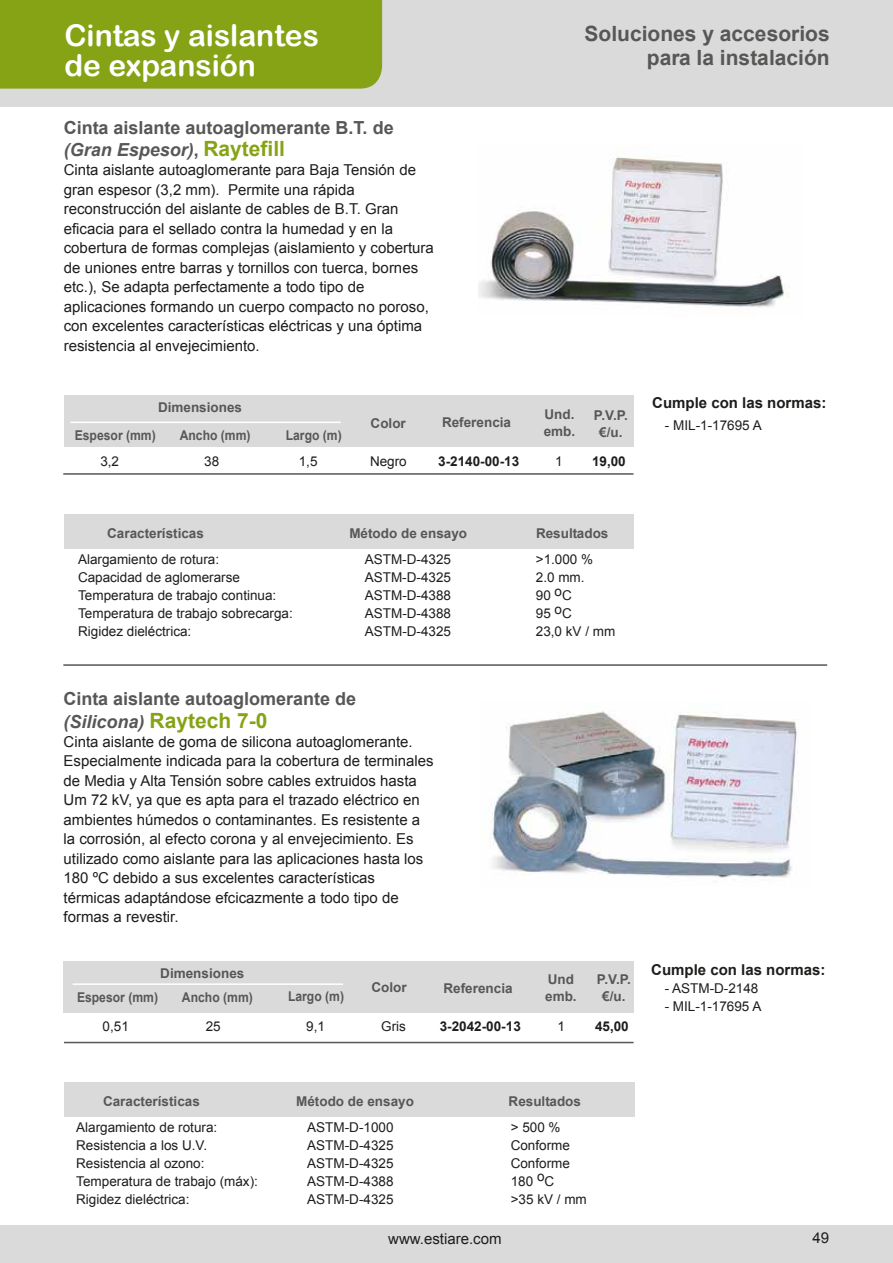
<style>
.page{position:relative;width:893px;height:1263px;background:#fff}
.page>*{position:absolute;margin:0;border:0;box-sizing:border-box;transform-origin:0 0}
.t1{font:30px/30px "Arial Rounded MT Bold";color:#fff}
.t2{font:700 21px/24px "Arial";color:#575756;text-align:right}
.t3{font:700 18px/22.5px "Arial";color:#575756}
.t4{font:15px/19.5px "Arial";color:#1d1d1b}
.t5{font:700 15px "Arial";color:#1d1d1b}
.t6{font:13.5px "Arial";color:#1d1d1b}
.t7{font:700 13.5px/16.5px "Arial";color:#575756;text-align:center}
.t8{font:700 13.5px "Arial";color:#575756;scale:.9 1}
.t9{font:700 13.5px "Arial";color:#1d1d1b}
.s1{font-style:italic}
.s2{font-size:21px;color:#86a315}
</style>
<div class="page">
<div style="left:0;top:0;width:893px;height:107px;background:#dadada"></div>
<div style="left:0;top:0;width:383px;height:89px;background:#86a315"></div>
<div style="left:0;top:1225px;width:893px;height:38px;background:#dadada"></div>
<img style="left:478px;top:157px;width:312px;height:150px">
<hr style="left:63px;top:664px;width:764px;height:2px;background:#575756">
<img style="left:491px;top:711px;width:307px;height:167px">
<div style="left:64px;top:514px;width:569px;height:34px;background:#dadada"></div>
<div style="left:64px;top:1082px;width:570px;height:34px;background:#dadada"></div>
<div style="left:64px;top:396px;width:570px;height:51px;background:#dadada"></div>
<hr style="left:70px;top:422px;width:271px;height:1px;background:#fff">
<hr style="left:63px;top:473px;width:570px;height:2px;background:#575756">
<div style="left:63px;top:962px;width:570px;height:51px;background:#dadada"></div>
<hr style="left:64px;top:1042px;width:570px;height:1px;background:#575756">
<hr style="left:73px;top:983px;width:270px;height:2px;background:#fff">
<h1 class="t1" style="left:64px;top:20px;width:256px">Cintas y aislantes de expansión</h1>
<p class="t3" style="left:64px;top:117px;width:331px">Cinta aislante autoaglomerante B.T. de <span class="s1">(Gran Espesor)</span>, <span class="s2">Raytefill</span></p>
<p class="t4" style="left:64px;top:160px;width:372px">Cinta aislante autoaglomerante para Baja Tensión de gran espesor (3,2 mm). Permite una rápida reconstrucción del aislante de cables de B.T. Gran eficacia para el sellado contra la humedad y en la cobertura de formas complejas (aislamiento y cobertura de uniones entre barras y tornillos con tuerca, bornes etc.), Se adapta perfectamente a todo tipo de aplicaciones formando un cuerpo compacto no poroso, con excelentes características eléctricas y una óptima resistencia al envejecimiento.</p>
<h2 class="t2" style="left:585px;top:23px;width:247px">Soluciones y accesorios para la instalación</h2>
<p class="t7" style="left:158px;top:399px;width:86px">Dimensiones</p>
<p class="t7" style="left:544px;top:407px;width:31px">Und.</p>
<p class="t7" style="left:442px;top:414px;width:71px">Referencia</p>
<p class="t7" style="left:371px;top:416px;width:37px">Color</p>
<p class="t8" style="left:75px;top:426px;width:92px">Espesor (mm)</p>
<p class="t7" style="left:544px;top:423px;width:33px">emb.</p>
<p class="t8" style="left:180px;top:427px;width:80px">Ancho (mm)</p>
<p class="t8" style="left:286px;top:426px;width:64px">Largo (m)</p>
<p class="t7" style="left:594px;top:407px;width:35px">P.V.P. €/u.</p>
<p class="t5" style="left:652px;top:393px;width:176px">Cumple con las normas:</p>
<p class="t6" style="left:665px;top:417px;width:98px">- MIL-1-17695 A</p>
<p class="t6" style="left:100px;top:452px;width:20px">3,2</p>
<p class="t6" style="left:204px;top:452px;width:17px">38</p>
<p class="t6" style="left:299px;top:452px;width:20px">1,5</p>
<p class="t6" style="left:370px;top:452px;width:38px">Negro</p>
<p class="t9" style="left:438px;top:452px;width:83px">3-2140-00-13</p>
<p class="t6" style="left:555px;top:452px;width:9px">1</p>
<p class="t9" style="left:592px;top:452px;width:35px">19,00</p>
<p class="t7" style="left:107px;top:525px;width:98px">Características</p>
<p class="t7" style="left:349px;top:525px;width:119px">Método de ensayo</p>
<p class="t7" style="left:536px;top:525px;width:74px">Resultados</p>
<p class="t6" style="left:78px;top:551px;width:143px">Alargamiento de rotura:</p>
<p class="t6" style="left:365px;top:551px;width:88px">ASTM-D-4325</p>
<p class="t6" style="left:536px;top:551px;width:59px">&gt;1.000 %</p>
<p class="t6" style="left:78px;top:569px;width:163px">Capacidad de aglomerarse</p>
<p class="t6" style="left:365px;top:569px;width:88px">ASTM-D-4325</p>
<p class="t6" style="left:536px;top:569px;width:50px">2.0 mm.</p>
<p class="t6" style="left:78px;top:587px;width:200px">Temperatura de trabajo continua:</p>
<p class="t6" style="left:365px;top:587px;width:88px">ASTM-D-4388</p>
<p class="t6" style="left:536px;top:587px;width:38px">90 oC</p>
<p class="t6" style="left:78px;top:605px;width:216px">Temperatura de trabajo sobrecarga:</p>
<p class="t6" style="left:365px;top:605px;width:88px">ASTM-D-4388</p>
<p class="t6" style="left:536px;top:605px;width:38px">95 oC</p>
<p class="t6" style="left:78px;top:623px;width:115px">Rigidez dieléctrica:</p>
<p class="t6" style="left:365px;top:623px;width:88px">ASTM-D-4325</p>
<p class="t6" style="left:536px;top:623px;width:81px">23,0 kV / mm</p>
<p class="t3" style="left:64px;top:688px;width:294px">Cinta aislante autoaglomerante de <span class="s1">(Silicona)</span> <span class="s2">Raytech 7-0</span></p>
<p class="t4" style="left:64px;top:732px;width:372px">Cinta aislante de goma de silicona autoaglomerante.<br>Especialmente indicada para la cobertura de terminales de Media y Alta Tensión sobre cables extruidos hasta Um 72 kV, ya que es apta para el trazado eléctrico en ambientes húmedos o contaminantes. Es resistente a la corrosión, al efecto corona y al envejecimiento. Es utilizado como aislante para las aplicaciones hasta los 180 ºC debido a sus excelentes características térmicas adaptándose efcicazmente a todo tipo de formas a revestir.</p>
<p class="t7" style="left:160px;top:965px;width:86px">Dimensiones</p>
<p class="t8" style="left:77px;top:988px;width:92px">Espesor (mm)</p>
<p class="t8" style="left:182px;top:988px;width:80px">Ancho (mm)</p>
<p class="t8" style="left:288px;top:988px;width:64px">Largo (m)</p>
<p class="t7" style="left:371px;top:980px;width:37px">Color</p>
<p class="t7" style="left:444px;top:980px;width:71px">Referencia</p>
<p class="t7" style="left:545px;top:971px;width:33px;text-align:left">Und emb.</p>
<p class="t7" style="left:597px;top:971px;width:35px">P.V.P. €/u.</p>
<p class="t6" style="left:103px;top:1017px;width:28px">0,51</p>
<p class="t6" style="left:206px;top:1017px;width:17px">25</p>
<p class="t6" style="left:306px;top:1017px;width:20px">9,1</p>
<p class="t6" style="left:381px;top:1017px;width:26px">Gris</p>
<p class="t9" style="left:440px;top:1017px;width:83px">3-2042-00-13</p>
<p class="t6" style="left:557px;top:1017px;width:9px">1</p>
<p class="t9" style="left:595px;top:1017px;width:35px">45,00</p>
<p class="t5" style="left:651px;top:960px;width:176px">Cumple con las normas:</p>
<p class="t6" style="left:665px;top:979px;width:95px">- ASTM-D-2148</p>
<p class="t6" style="left:665px;top:997px;width:98px">- MIL-1-17695 A</p>
<p class="t7" style="left:103px;top:1093px;width:98px">Características</p>
<p class="t7" style="left:296px;top:1093px;width:119px">Método de ensayo</p>
<p class="t7" style="left:509px;top:1093px;width:74px">Resultados</p>
<p class="t6" style="left:76px;top:1118px;width:143px">Alargamiento de rotura:</p>
<p class="t6" style="left:307px;top:1118px;width:88px">ASTM-D-1000</p>
<p class="t6" style="left:511px;top:1118px;width:51px">&gt; 500 %</p>
<p class="t6" style="left:76px;top:1136px;width:132px">Resistencia a los U.V.</p>
<p class="t6" style="left:307px;top:1136px;width:88px">ASTM-D-4325</p>
<p class="t6" style="left:511px;top:1136px;width:61px">Conforme</p>
<p class="t6" style="left:76px;top:1154px;width:130px">Resistencia al ozono:</p>
<p class="t6" style="left:307px;top:1154px;width:88px">ASTM-D-4325</p>
<p class="t6" style="left:511px;top:1154px;width:61px">Conforme</p>
<p class="t6" style="left:76px;top:1172px;width:183px">Temperatura de trabajo (máx):</p>
<p class="t6" style="left:307px;top:1172px;width:88px">ASTM-D-4388</p>
<p class="t6" style="left:511px;top:1172px;width:45px">180 oC</p>
<p class="t6" style="left:76px;top:1190px;width:115px">Rigidez dieléctrica:</p>
<p class="t6" style="left:307px;top:1190px;width:88px">ASTM-D-4325</p>
<p class="t6" style="left:511px;top:1190px;width:78px">&gt;35 kV / mm</p>
<p class="t4" style="left:388px;top:1229px;width:115px">www.estiare.com</p>
<p class="t4" style="left:812px;top:1228px;width:18px">49</p>
</div>
